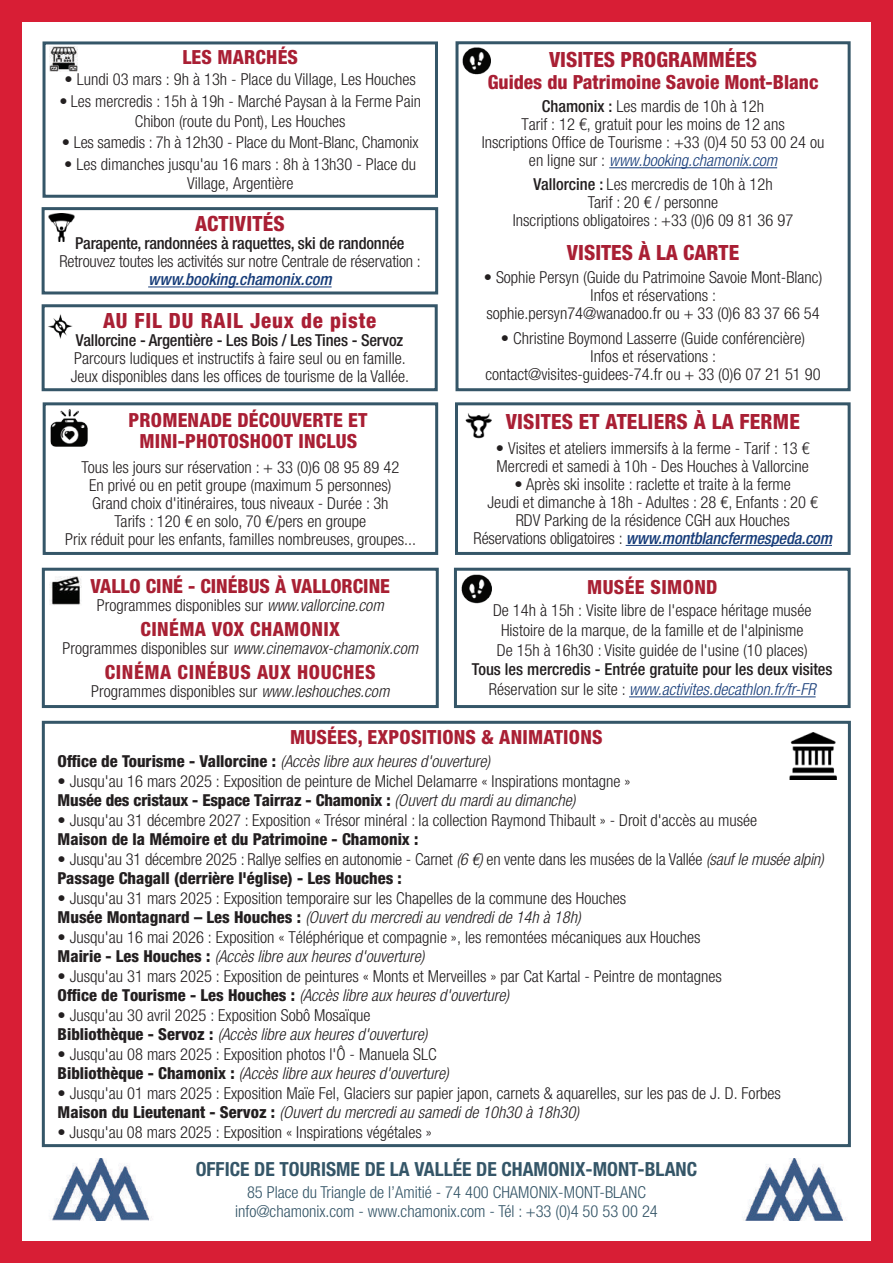
<style>
.page{position:relative;width:893px;height:1263px;background:#fff}
.page>*{position:absolute;margin:0;border:0;box-sizing:border-box;transform-origin:0 0}
.t1{font:800 condensed 21px "Helvetica Neue LT Std";letter-spacing:.01em;color:#a91f34}
.t2{font:800 condensed 21px "Helvetica Neue LT Std";letter-spacing:.04em;color:#a91f34}
.t3{font:800 condensed 19.5px/21px "Helvetica Neue LT Std";letter-spacing:.01em;color:#a91f34;text-align:center}
.t4{font:800 condensed 19.5px "Helvetica Neue LT Std";letter-spacing:.02em;color:#a82033}
.t5{font:700 condensed 19.5px "Helvetica Neue LT Std";color:#355668}
.t6{font:800 condensed 19.5px "Helvetica Neue LT Std";color:#a82033}
.t7{font:300 condensed 16.5px/18px "Helvetica Neue LT Std";color:#231f20}
.t8{font:500 condensed 16.5px/19.8px "Helvetica Neue LT Std";letter-spacing:-.01em;color:#231f20;text-align:center}
.t9{font:italic 300 condensed 16.5px "Helvetica Neue LT Std";color:#231f20}
.t10{font:300 condensed 16.5px/19.8px "Helvetica Neue LT Std";color:#355668;text-align:center}
.t11{font:800 condensed 16.5px "Helvetica Neue LT Std";color:#231f20}
.t12{font:italic 500 condensed 16.5px "Helvetica Neue LT Std";color:#163c79}
.s1{font-style:italic}
.s2{font-style:normal}
.s3{font-weight:500}
.s4{font-style:italic;color:#163c79}
.s5{font-weight:500;font-style:italic;color:#163c79}
.s6{font-weight:300}
.s7{font-weight:300;font-style:italic;color:#163c79}
.s8{font-weight:800;font-style:normal}
.s9{font-weight:800}
</style>
<div class="page">
<div style="left:0;top:0;width:893px;height:21px;background:#d81e35"></div>
<div style="left:0;top:1242px;width:893px;height:21px;background:#d81e35"></div>
<div style="left:0;top:0;width:21px;height:1263px;background:#d81e35"></div>
<div style="left:872px;top:0;width:21px;height:1263px;background:#d81e35"></div>
<div style="left:43px;top:41px;width:395px;height:157px;border:3px solid #355668"></div>
<img style="left:50px;top:46px;width:27px;height:26px">
<svg style="left:41px;top:720px;width:810px;height:428px"></svg>
<img style="left:790px;top:732px;width:47px;height:47px">
<div style="left:42px;top:304px;width:396px;height:87px;border:3px solid #355668"></div>
<img style="left:48px;top:314px;width:25px;height:25px">
<hr style="left:609px;top:167px;width:168px;height:1px;background:#163c79">
<div style="left:455px;top:41px;width:396px;height:350px;border:3px solid #355668"></div>
<div style="left:43px;top:402px;width:395px;height:153px;border:3px solid #355668"></div>
<img style="left:51px;top:409px;width:37px;height:38px">
<hr style="left:148px;top:287px;width:184px;height:1px;background:#163c79">
<div style="left:42px;top:207px;width:396px;height:87px;border:3px solid #355668"></div>
<img style="left:48px;top:214px;width:27px;height:27px">
<hr style="left:626px;top:545px;width:206px;height:1px;background:#163c79">
<div style="left:455px;top:402px;width:396px;height:153px;border:3px solid #355668"></div>
<img style="left:465px;top:413px;width:27px;height:26px">
<img style="left:462px;top:47px;width:28px;height:27px">
<div style="left:42px;top:568px;width:397px;height:140px;border:3px solid #355668"></div>
<img style="left:49px;top:576px;width:33px;height:29px">
<img style="left:50px;top:1158px;width:102px;height:62px">
<img style="left:743px;top:1158px;width:103px;height:63px">
<hr style="left:629px;top:696px;width:187px;height:1px;background:#163c79">
<div style="left:454px;top:568px;width:397px;height:140px;border:3px solid #355668"></div>
<img style="left:462px;top:574px;width:30px;height:29px">
<p class="t3" style="left:182px;top:46px;width:117px">LES MARCHÉS</p>
<p class="t7" style="left:65px;top:70px;width:353px">• Lundi 03 mars : 9h à 13h - Place du Village, Les Houches</p>
<p class="t7" style="left:60px;top:91px;width:363px;line-height:19.8px;text-align:center">• Les mercredis : 15h à 19h - Marché Paysan à la Ferme Pain<br>Chibon (route du Pont), Les Houches</p>
<p class="t7" style="left:62px;top:133px;width:358px">• Les samedis : 7h à 12h30 - Place du Mont-Blanc, Chamonix</p>
<p class="t7" style="left:64px;top:154px;width:353px;line-height:19.5px;text-align:center">• Les dimanches jusqu'au 16 mars : 8h à 13h30 - Place du<br>Village, Argentière</p>
<p class="t1" style="left:195px;top:211px;width:91px">ACTIVITÉS</p>
<p class="t8" style="left:75px;top:233px;width:331px">Parapente, randonnées à raquettes, ski de randonnée</p>
<p class="t7" style="left:60px;top:252px;width:363px">Retrouvez toutes les activités sur notre Centrale de réservation :</p>
<p class="t12" style="left:148px;top:270px;width:185px">www.booking.chamonix.com</p>
<p class="t2" style="left:103px;top:308px;width:275px">AU FIL DU RAIL Jeux de piste</p>
<p class="t8" style="left:76px;top:330px;width:329px">Vallorcine - Argentière - Les Bois / Les Tines - Servoz</p>
<p class="t7" style="left:71px;top:349px;width:340px">Parcours ludiques et instructifs à faire seul ou en famille.<br>Jeux disponibles dans les offices de tourisme de la Vallée.</p>
<p class="t3" style="left:129px;top:409px;width:241px">PROMENADE DÉCOUVERTE ET<br>MINI-PHOTOSHOOT INCLUS</p>
<p class="t7" style="left:65px;top:458px;width:352px;text-align:center">Tous les jours sur réservation : + 33 (0)6 08 95 89 42<br>En privé ou en petit groupe (maximum 5 personnes)<br>Grand choix d'itinéraires, tous niveaux - Durée : 3h<br>Tarifs : 120 € en solo, 70 €/pers en groupe<br>Prix réduit pour les enfants, familles nombreuses, groupes...</p>
<p class="t6" style="left:91px;top:574px;width:301px">VALLO CINÉ - CINÉBUS À VALLORCINE</p>
<p class="t7" style="left:97px;top:596px;width:288px">Programmes disponibles sur <span class="s1">www.vallorcine.com</span></p>
<p class="t4" style="left:141px;top:617px;width:201px">CINÉMA VOX CHAMONIX</p>
<p class="t9" style="left:63px;top:638px;width:357px"><span class="s2">Programmes disponibles sur</span> www.cinemavox-chamonix.com</p>
<p class="t4" style="left:105px;top:660px;width:272px">CINÉMA CINÉBUS AUX HOUCHES</p>
<p class="t7" style="left:91px;top:682px;width:300px">Programmes disponibles sur <span class="s1">www.leshouches.com</span></p>
<p class="t1" style="left:549px;top:47px;width:210px">VISITES PROGRAMMÉES</p>
<p class="t3" style="left:488px;top:71px;width:332px">Guides du Patrimoine Savoie Mont-Blanc</p>
<p class="t7" style="left:482px;top:97px;width:344px;text-align:center"><span class="s3">Chamonix :</span> Les mardis de 10h à 12h<br>Tarif : 12 €, gratuit pour les moins de 12 ans<br>Inscriptions Office de Tourisme : +33 (0)4 50 53 00 24 ou en ligne sur : <span class="s4">www.booking.chamonix.com</span></p>
<p class="t7" style="left:513px;top:175px;width:282px;text-align:center"><span class="s3">Vallorcine :</span> Les mercredis de 10h à 12h<br>Tarif : 20 € / personne<br>Inscriptions obligatoires : +33 (0)6 09 81 36 97</p>
<p class="t1" style="left:567px;top:239px;width:174px">VISITES À LA CARTE</p>
<p class="t7" style="left:484px;top:268px;width:340px;text-align:center">• Sophie Persyn (Guide du Patrimoine Savoie Mont-Blanc)<br>Infos et réservations :<br>sophie.persyn74@wanadoo.fr ou + 33 (0)6 83 37 66 54</p>
<p class="t7" style="left:485px;top:329px;width:337px;text-align:center">• Christine Boymond Lasserre (Guide conférencière)<br>Infos et réservations :<br>contact@visites-guidees-74.fr ou + 33 (0)6 07 21 51 90</p>
<p class="t1" style="left:506px;top:408px;width:296px">VISITES ET ATELIERS À LA FERME</p>
<p class="t7" style="left:496px;top:439px;width:315px">• Visites et ateliers immersifs à la ferme - Tarif : 13 €<br>Mercredi et samedi à 10h - Des Houches à Vallorcine</p>
<p class="t7" style="left:474px;top:475px;width:360px;text-align:center">• Après ski insolite : raclette et traite à la ferme<br>Jeudi et dimanche à 18h - Adultes : 28 €, Enfants : 20 € RDV Parking de la résidence CGH aux Houches<br>Réservations obligatoires : <span class="s5">www.montblancfermespeda.com</span></p>
<p class="t4" style="left:587px;top:575px;width:132px">MUSÉE SIMOND</p>
<p class="t7" style="left:493px;top:600px;width:320px;line-height:19.8px">De 14h à 15h : Visite libre de l'espace héritage musée<br>Histoire de la marque, de la famille et de l'alpinisme<br>De 15h à 16h30 : Visite guidée de l'usine (10 places)</p>
<p class="t8" style="left:472px;top:659px;width:362px">Tous les mercredis - Entrée gratuite pour les deux visites<br><span class="s6">Réservation sur le site :</span> <span class="s7">www.activites.decathlon.fr/fr-FR</span></p>
<p class="t3" style="left:290px;top:726px;width:314px">MUSÉES, EXPOSITIONS &amp; ANIMATIONS</p>
<p class="t9" style="left:58px;top:752px;width:434px"><span class="s8">Office de Tourisme - Vallorcine :</span> (Accès libre aux heures d'ouverture)</p>
<p class="t7" style="left:58px;top:771px;width:574px;line-height:19.5px">• Jusqu'au 16 mars 2025 : Exposition de peinture de Michel Delamarre « Inspirations montagne »<br><span class="s9">Musée des cristaux - Espace Tairraz - Chamonix :</span> <span class="s1">(Ouvert du mardi au dimanche)</span></p>
<p class="t7" style="left:58px;top:811px;width:701px">• Jusqu'au 31 décembre 2027 : Exposition « Trésor minéral : la collection Raymond Thibault » - Droit d'accès au musée</p>
<p class="t11" style="left:58px;top:829px;width:362px">Maison de la Mémoire et du Patrimoine - Chamonix :</p>
<p class="t7" style="left:58px;top:849px;width:768px;line-height:19.5px">• Jusqu'au 31 décembre 2025 : Rallye selfies en autonomie - Carnet <span class="s1">(6 €)</span> en vente dans les musées de la Vallée <span class="s1">(sauf le musée alpin)<br></span><span class="s9">Passage Chagall (derrière l'église) - Les Houches :</span></p>
<p class="t7" style="left:58px;top:888px;width:570px;line-height:19.5px">• Jusqu'au 31 mars 2025 : Exposition temporaire sur les Chapelles de la commune des Houches<br><span class="s9">Musée Montagnard – Les Houches :</span> <span class="s1">(Ouvert du mercredi au vendredi de 14h à 18h)</span></p>
<p class="t7" style="left:58px;top:927px;width:644px;line-height:19.5px">• Jusqu'au 16 mai 2026 : Exposition « Téléphérique et compagnie », les remontées mécaniques aux Houches<br><span class="s9">Mairie - Les Houches :</span> <span class="s1">(Accès libre aux heures d'ouverture)</span></p>
<p class="t7" style="left:58px;top:966px;width:666px;line-height:19.5px">• Jusqu'au 31 mars 2025 : Exposition de peintures « Monts et Merveilles » par Cat Kartal - Peintre de montagnes<br><span class="s9">Office de Tourisme - Les Houches :</span> <span class="s1">(Accès libre aux heures d'ouverture)</span></p>
<p class="t7" style="left:58px;top:1005px;width:371px;line-height:19.5px">• Jusqu'au 30 avril 2025 : Exposition Sobô Mosaïque<br><span class="s9">Bibliothèque - Servoz :</span> <span class="s1">(Accès libre aux heures d'ouverture)</span></p>
<p class="t7" style="left:58px;top:1044px;width:393px;line-height:19.5px">• Jusqu'au 08 mars 2025 : Exposition photos l'Ô - Manuela SLC<br><span class="s9">Bibliothèque - Chamonix :</span> <span class="s1">(Accès libre aux heures d'ouverture)</span></p>
<p class="t7" style="left:58px;top:1083px;width:725px;line-height:19.5px">• Jusqu'au 01 mars 2025 : Exposition Maïe Fel, Glaciers sur papier japon, carnets &amp; aquarelles, sur les pas de J. D. Forbes<br><span class="s9">Maison du Lieutenant - Servoz :</span> <span class="s1">(Ouvert du mercredi au samedi de 10h30 à 18h30)</span></p>
<p class="t7" style="left:58px;top:1123px;width:376px">• Jusqu'au 08 mars 2025 : Exposition « Inspirations végétales »</p>
<p class="t5" style="left:196px;top:1157px;width:503px">OFFICE DE TOURISME DE LA VALLÉE DE CHAMONIX-MONT-BLANC</p>
<p class="t10" style="left:235px;top:1182px;width:424px">85 Place du Triangle de l’Amitié - 74 400 CHAMONIX-MONT-BLANC info@chamonix.com - www.chamonix.com - Tél : +33 (0)4 50 53 00 24</p>
</div>
